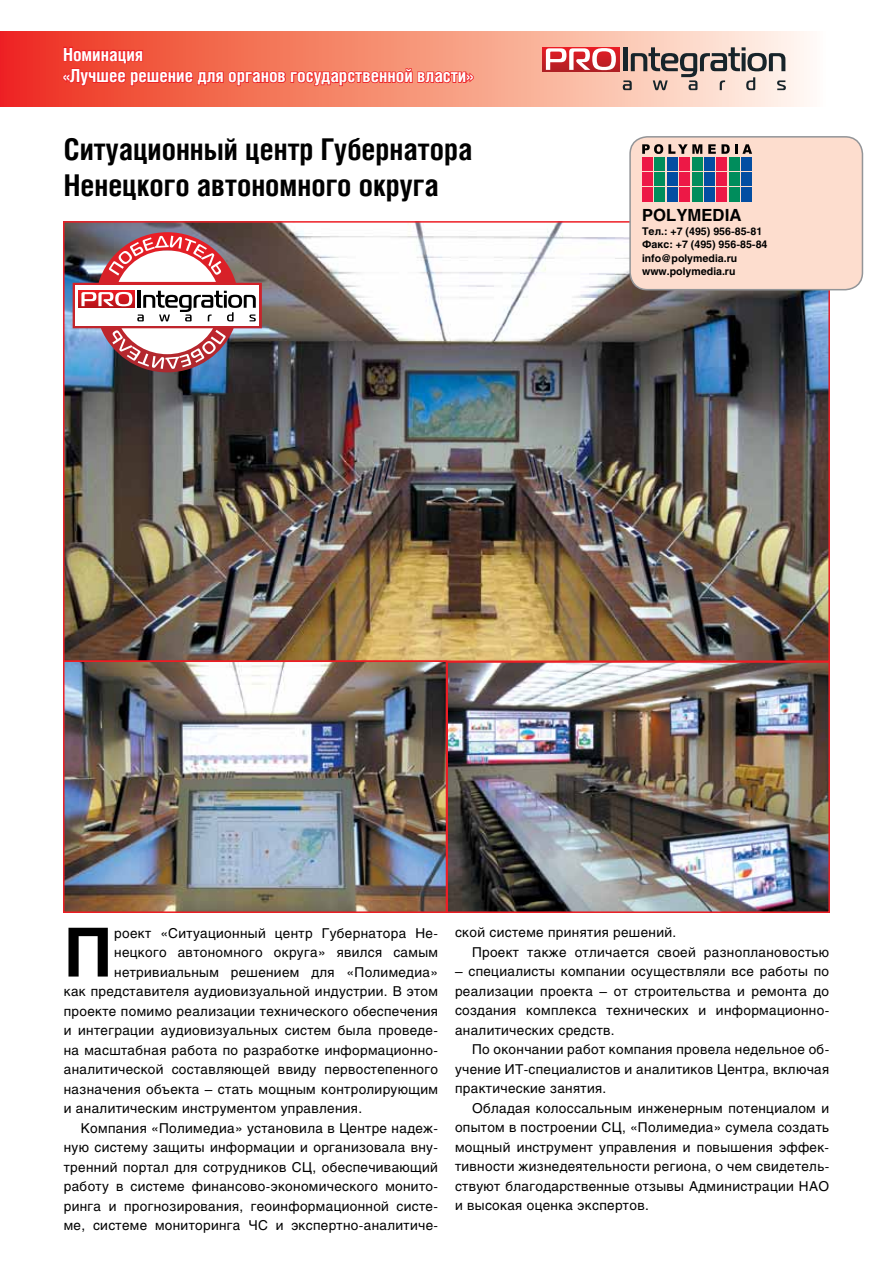
<style>
.page{position:relative;width:893px;height:1263px;background:#fff}
.page>*{position:absolute;margin:0;border:0;box-sizing:border-box;transform-origin:0 0}
.t1{font:700 67.2px "Helios";color:#000}
.t2{font:700 30px/36px "Helios Cond";color:#000}
.t3{font:700 18px/21.6px "Helios Cond";color:#fff}
.t4{font:700 16.65px "Helios";color:#000}
.t5{font:13.5px/19.5px "Helios";letter-spacing:.025em;color:#000;text-align:justify}
.t6{font:700 10.5px/13.5px "Helios";color:#000}
</style>
<div class="page">
<svg style="left:0;top:31px;width:810px;height:75px;background:#f69986"></svg>
<div style="left:542px;top:47px;width:77px;height:24px;background:linear-gradient(to bottom,#e81d25,#b21f25)"></div>
<svg style="left:546px;top:48px;width:70px;height:22px"></svg>
<svg style="left:623px;top:47px;width:163px;height:43px;background:#bba8a0"></svg>
<img style="left:66px;top:224px;width:761px;height:686px">
<div style="left:630px;top:137px;width:232px;height:153px;background:#fdddce;border-radius:17px"></div>
<div style="left:629px;top:136px;width:234px;height:154px;border:2px solid #939598;border-radius:17px"></div>
<div style="left:642px;top:157px;width:11px;height:14px;background:#ed1846"></div>
<div style="left:642px;top:172px;width:11px;height:14px;background:#ed1846"></div>
<div style="left:642px;top:187px;width:11px;height:14px;background:#ed1846"></div>
<div style="left:654px;top:157px;width:11px;height:14px;background:#008d5c"></div>
<div style="left:654px;top:172px;width:11px;height:14px;background:#008d5c"></div>
<div style="left:654px;top:187px;width:11px;height:14px;background:#008d5c"></div>
<div style="left:667px;top:157px;width:11px;height:14px;background:#034ea2"></div>
<div style="left:667px;top:172px;width:11px;height:14px;background:#034ea2"></div>
<div style="left:667px;top:187px;width:11px;height:14px;background:#034ea2"></div>
<div style="left:679px;top:157px;width:11px;height:14px;background:#ed1846"></div>
<div style="left:679px;top:172px;width:11px;height:14px;background:#ed1846"></div>
<div style="left:679px;top:187px;width:11px;height:14px;background:#ed1846"></div>
<div style="left:692px;top:157px;width:10px;height:14px;background:#008d5c"></div>
<div style="left:692px;top:172px;width:10px;height:14px;background:#008d5c"></div>
<div style="left:692px;top:187px;width:10px;height:14px;background:#008d5c"></div>
<div style="left:704px;top:157px;width:11px;height:14px;background:#034ea2"></div>
<div style="left:704px;top:172px;width:11px;height:14px;background:#034ea2"></div>
<div style="left:704px;top:187px;width:11px;height:14px;background:#034ea2"></div>
<div style="left:716px;top:157px;width:11px;height:14px;background:#ed1846"></div>
<div style="left:716px;top:172px;width:11px;height:14px;background:#ed1846"></div>
<div style="left:716px;top:187px;width:11px;height:14px;background:#ed1846"></div>
<div style="left:729px;top:157px;width:11px;height:14px;background:#008d5c"></div>
<div style="left:729px;top:172px;width:11px;height:14px;background:#008d5c"></div>
<div style="left:729px;top:187px;width:11px;height:14px;background:#008d5c"></div>
<div style="left:741px;top:157px;width:11px;height:14px;background:#034ea2"></div>
<div style="left:741px;top:172px;width:11px;height:14px;background:#034ea2"></div>
<div style="left:741px;top:187px;width:11px;height:14px;background:#034ea2"></div>
<svg style="left:642px;top:144px;width:60px;height:10px"></svg>
<svg style="left:708px;top:144px;width:44px;height:10px"></svg>
<div style="left:446px;top:661px;width:384px;height:252px;border:2px solid #ed1d24"></div>
<div style="left:63px;top:660px;width:384px;height:253px;border:2px solid #ed1d24"></div>
<img style="left:73px;top:232px;width:189px;height:140px">
<svg style="left:61px;top:40px;width:413px;height:58px;background:#f26650"></svg>
<h3 class="t3" style="left:63px;top:43px;width:412px">Номинация<br>«Лучшее решение для органов государственной власти»</h3>
<h2 class="t2" style="left:64px;top:131px;width:410px">Ситуационный центр Губернатора<br>Ненецкого автономного округа</h2>
<p class="t4" style="left:642px;top:206px;width:101px">POLYMEDIA</p>
<p class="t6" style="left:642px;top:224px;width:127px">Тел.: +7 (495) 956-85-81<br>Факс: +7 (495) 956-85-84 info@polymedia.ru www.polymedia.ru</p>
<h1 class="t1" style="left:64px;top:913px;width:50px">П</h1>
<p class="t5" style="left:114px;top:923px;width:325px">роект «Ситуационный центр Губернатора Не-</p>
<p class="t5" style="left:114px;top:942px;width:325px">нецкого автономного округа» явился самым</p>
<p class="t5" style="left:114px;top:962px;width:325px">нетривиальным решением для «Полимедиа»</p>
<p class="t5" style="left:64px;top:981px;width:376px">как представителя аудиовизуальной индустрии. В этом</p>
<p class="t5" style="left:64px;top:1001px;width:376px">проекте помимо реализации технического обеспечения</p>
<p class="t5" style="left:64px;top:1020px;width:376px">и интеграции аудиовизуальных систем была проведе-</p>
<p class="t5" style="left:64px;top:1040px;width:376px">на масштабная работа по разработке информационно-</p>
<p class="t5" style="left:64px;top:1059px;width:376px">аналитической составляющей ввиду первостепенного</p>
<p class="t5" style="left:64px;top:1079px;width:376px">назначения объекта – стать мощным контролирующим</p>
<p class="t5" style="left:64px;top:1098px;width:300px">и аналитическим инструментом управления.</p>
<p class="t5" style="left:81px;top:1118px;width:359px">Компания «Полимедиа» установила в Центре надеж-</p>
<p class="t5" style="left:64px;top:1137px;width:376px">ную систему защиты информации и организовала вну-</p>
<p class="t5" style="left:64px;top:1157px;width:376px">тренний портал для сотрудников СЦ, обеспечивающий</p>
<p class="t5" style="left:64px;top:1176px;width:376px">работу в системе финансово-экономического монито-</p>
<p class="t5" style="left:64px;top:1196px;width:376px">ринга и прогнозирования, геоинформационной систе-</p>
<p class="t5" style="left:64px;top:1215px;width:376px">ме, системе мониторинга ЧС и экспертно-аналитиче-</p>
<p class="t5" style="left:472px;top:923px;width:359px;text-indent:-17px">ской системе принятия решений.<br>Проект также отличается своей разноплановостью</p>
<p class="t5" style="left:455px;top:962px;width:376px">– специалисты компании осуществляли все работы по реализации проекта – от строительства и ремонта до создания комплекса технических и информационно&shy;аналитических средств.</p>
<p class="t5" style="left:455px;top:1040px;width:376px;text-indent:17px">По окончании работ компания провела недельное об&shy;учение ИТ-специалистов и аналитиков Центра, включая практические занятия.</p>
<p class="t5" style="left:455px;top:1098px;width:376px;text-indent:17px">Обладая колоссальным инженерным потенциалом и опытом в построении СЦ, «Полимедиа» сумела создать мощный инструмент управления и повышения эффек&shy;тивности жизнедеятельности региона, о чем свидетель&shy;ствуют благодарственные отзывы Администрации НАО и высокая оценка экспертов.</p>
</div>
